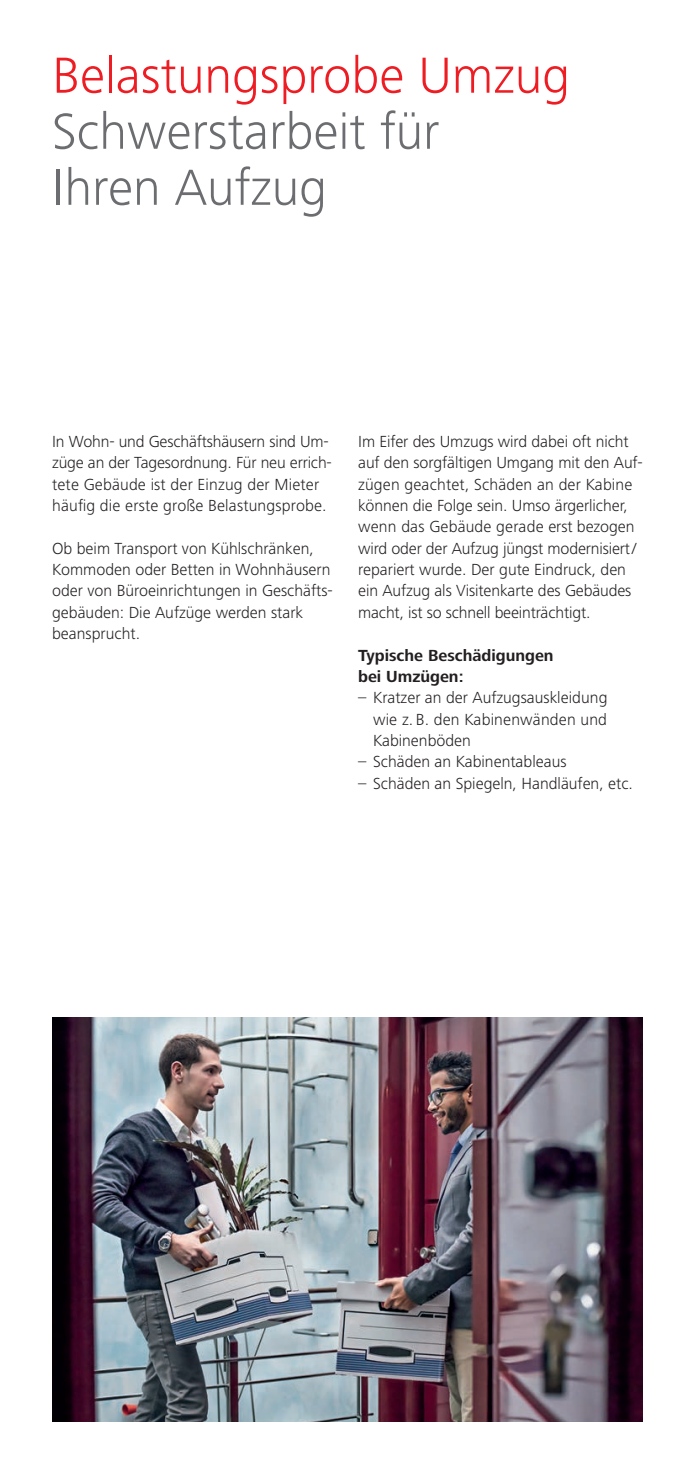
<style>
.page{position:relative;width:695px;height:1474px;background:#fff}
.page>*{position:absolute;margin:0;border:0;box-sizing:border-box;transform-origin:0 0}
.t1{font:300 52.5px/56px "Frutiger Next LT";color:#6c6d70}
.t2{font:300 52.5px "Frutiger Next LT";color:#ee1d23}
.t3{font:300 16.62px/21.3px "Frutiger Next LT";color:#231f20}
.t4{font:700 16.62px/21.3px "Frutiger Next LT";color:#231f20}
</style>
<div class="page">
<img style="left:52px;top:1017px;width:590px;height:404px">
<h1 class="t2" style="left:52px;top:46px;width:519px">Belastungsprobe Umzug</h1>
<h1 class="t1" style="left:52px;top:103px;width:389px">Schwerstarbeit für<br>Ihren Aufzug</h1>
<p class="t3" style="left:52px;top:431px;width:281px">In Wohn- und Geschäftshäusern sind Um&shy;züge an der Tagesordnung. Für neu errich&shy;tete Gebäude ist der Einzug der Mieter häufig die erste große Belastungsprobe.</p>
<p class="t3" style="left:52px;top:537px;width:282px">Ob beim Transport von Kühlschränken, Kommoden oder Betten in Wohnhäusern oder von Büroeinrichtungen in Geschäfts&shy;gebäuden: Die Aufzüge werden stark beansprucht.</p>
<p class="t3" style="left:358px;top:431px;width:286px">Im Eifer des Umzugs wird dabei oft nicht auf den sorgfältigen Umgang mit den Auf&shy;zügen geachtet, Schäden an der Kabine können die Folge sein. Umso ärgerlicher, wenn das Gebäude gerade erst bezogen wird oder der Aufzug jüngst modernisiert / repariert wurde. Der gute Eindruck, den ein Aufzug als Visitenkarte des Gebäudes macht, ist so schnell beeinträchtigt.</p>
<p class="t4" style="left:358px;top:644px;width:197px">Typische Beschädigungen bei Umzügen:</p>
<p class="t3" style="left:373px;top:687px;width:236px;text-align:justify;text-indent:-15px">– Kratzer an der Aufzugsauskleidung wie z. B. den Kabinenwänden und Kabinenböden</p>
<p class="t3" style="left:358px;top:751px;width:210px">– Schäden an Kabinentableaus</p>
<p class="t3" style="left:358px;top:772px;width:276px">– Schäden an Spiegeln, Handläufen, etc.</p>
</div>
